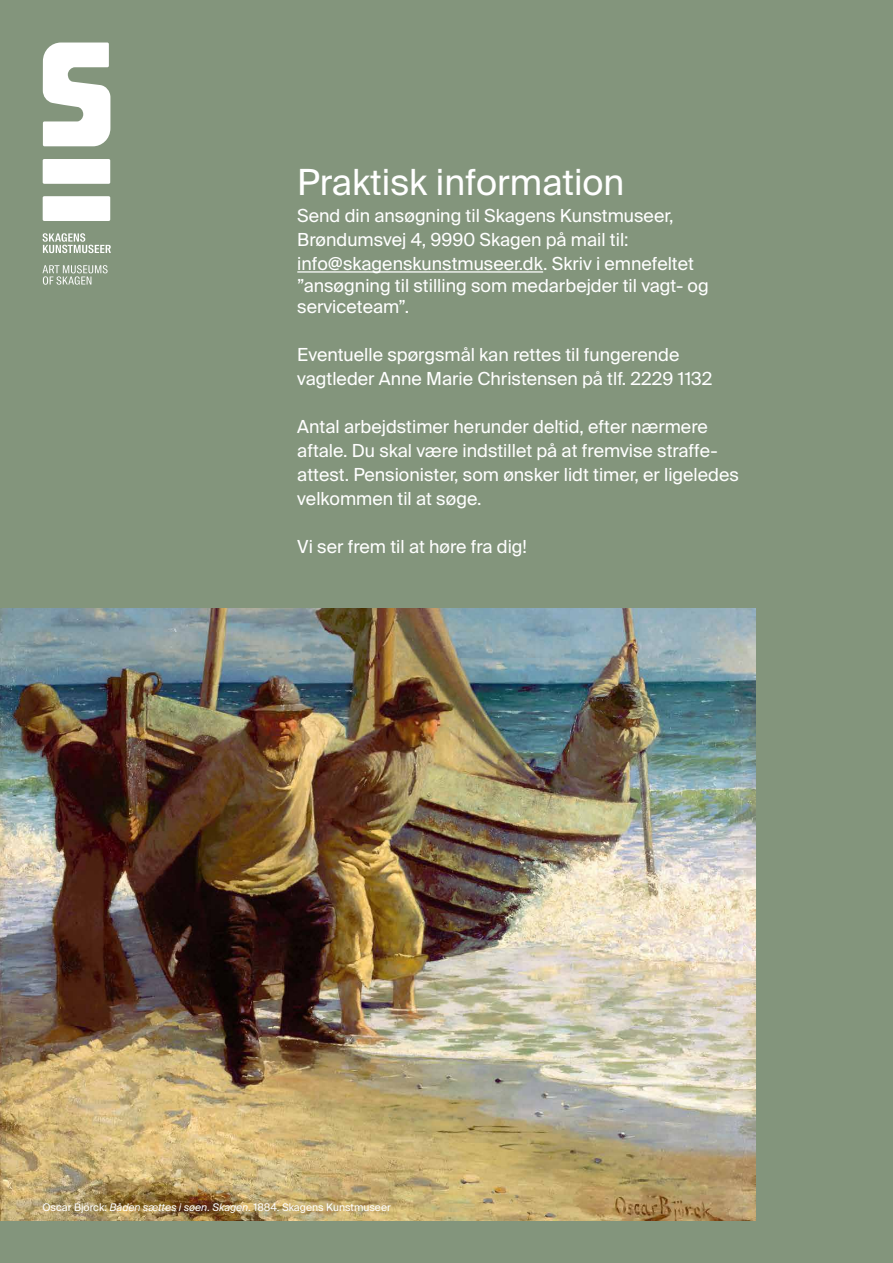
<style>
.page{position:relative;width:893px;height:1263px;background:#83957c}
.page>*{position:absolute;margin:0;border:0;box-sizing:border-box;transform-origin:0 0}
.t1{font:36px "Suisse Intl";color:#fff}
.t2{font:18px/24px "Suisse Intl";color:#fff}
.t3{font:10.5px "Suisse Intl";color:#fff}
.s1{font-style:italic}
</style>
<div class="page">
<hr style="left:297px;top:271px;width:246px;height:2px;background:#fff">
<img style="left:0;top:608px;width:756px;height:612px">
<svg style="left:43px;top:43px;width:67px;height:103px"></svg>
<div style="left:43px;top:159px;width:67px;height:25px;background:#fff;border-radius:2px"></div>
<div style="left:43px;top:196px;width:67px;height:25px;background:#fff;border-radius:2px"></div>
<svg style="left:43px;top:233px;width:68px;height:20px"></svg>
<svg style="left:43px;top:265px;width:65px;height:20px"></svg>
<h1 class="t1" style="left:297px;top:161px;width:329px">Praktisk information</h1>
<p class="t2" style="left:297px;top:204px;width:398px">Send din ansøgning til Skagens Kunstmuseer,<br>Brøndumsvej 4, 9990 Skagen på mail til: info@skagenskunstmuseer.dk. Skriv i emnefeltet</p>
<p class="t2" style="left:297px;top:274px;width:413px;line-height:21.6px">”ansøgning til stilling som medarbejder til vagt- og serviceteam”.</p>
<p class="t2" style="left:297px;top:343px;width:417px">Eventuelle spørgsmål kan rettes til fungerende vagtleder Anne Marie Christensen på tlf. 2229 1132</p>
<p class="t2" style="left:297px;top:415px;width:443px">Antal arbejdstimer herunder deltid, efter nærmere aftale. Du skal være indstillet på at fremvise straffe&shy;attest. Pensionister, som ønsker lidt timer, er ligeledes velkommen til at søge.</p>
<p class="t2" style="left:297px;top:535px;width:231px">Vi ser frem til at høre fra dig!</p>
<p class="t3" style="left:43px;top:1201px;width:350px">Oscar Björck: <span class="s1">Båden sættes i søen. Skagen.</span> 1884. Skagens Kunstmuseer</p>
</div>
